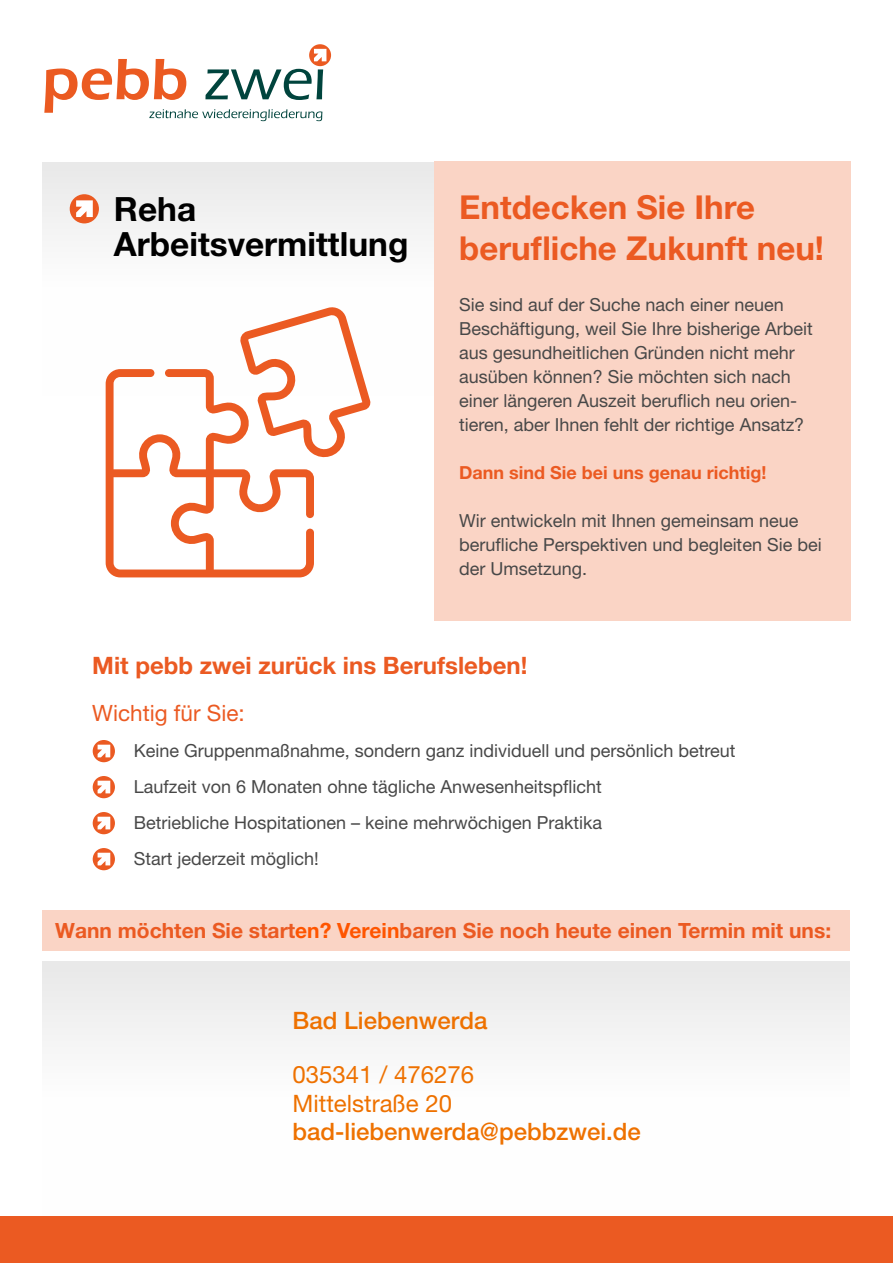
<style>
.page{position:relative;width:893px;height:1263px;background:#fff}
.page>*{position:absolute;margin:0;border:0;box-sizing:border-box;transform-origin:0 0}
.t1{font:700 33.45px/35.1px "Helvetica Neue LT Std";color:#000}
.t2{font:700 33px/40.5px "Helvetica Neue LT Std";color:#eb5a22}
.t3{font:500 24px "Helvetica Neue LT Std";color:#ee7100}
.t4{font:700 24px "Helvetica Neue LT Std";color:#eb5a22}
.t5{font:24px/29px "Helvetica Neue LT Std";color:#ee7100}
.t6{font:22.5px "Helvetica Neue LT Std";color:#eb5a22}
.t7{font:700 21px "Helvetica Neue LT Std";color:#eb5a22}
.t8{font:18px/24px "Helvetica Neue LT Std";color:#484848}
.t9{font:700 18px "Helvetica Neue LT Std";color:#eb5a22}
.s1{color:#f50}
</style>
<div class="page">
<div style="left:0;top:1216px;width:893px;height:47px;background:#eb5a22"></div>
<div style="left:434px;top:162px;width:416px;height:459px;background:#fad4c5"></div>
<div style="left:43px;top:162px;width:391px;height:233px;background:linear-gradient(to right,#f6f6f6,#f5f6f6)"></div>
<svg style="left:93px;top:740px;width:22px;height:22px"></svg>
<svg style="left:98px;top:745px;width:12px;height:12px"></svg>
<div style="left:43px;top:910px;width:807px;height:40px;background:#fad4c5"></div>
<svg style="left:309px;top:44px;width:22px;height:22px"></svg>
<svg style="left:44px;top:49px;width:282px;height:72px"></svg>
<div style="left:70px;top:194px;width:29px;height:29px;background:#eb5a21;border-radius:50%"></div>
<svg style="left:76px;top:200px;width:17px;height:17px"></svg>
<svg style="left:93px;top:776px;width:22px;height:22px"></svg>
<svg style="left:98px;top:781px;width:12px;height:12px"></svg>
<svg style="left:93px;top:812px;width:22px;height:22px"></svg>
<svg style="left:98px;top:817px;width:12px;height:12px"></svg>
<div style="left:43px;top:961px;width:807px;height:255px;background:linear-gradient(to bottom,#ececec,#fff)"></div>
<svg style="left:93px;top:848px;width:22px;height:22px"></svg>
<svg style="left:98px;top:853px;width:12px;height:12px"></svg>
<svg style="left:106px;top:307px;width:265px;height:270px"></svg>
<h1 class="t1" style="left:114px;top:191px;width:296px">Reha<br>Arbeitsvermittlung</h1>
<h2 class="t2" style="left:459px;top:186px;width:366px">Entdecken Sie Ihre berufliche Zukunft neu!</h2>
<p class="t8" style="left:459px;top:292px;width:355px">Sie sind auf der Suche nach einer neuen Beschäftigung, weil Sie Ihre bisherige Arbeit aus gesundheitlichen Gründen nicht mehr ausüben können? Sie möchten sich nach einer längeren Auszeit beruflich neu orien&shy;tieren, aber Ihnen fehlt der richtige Ansatz?</p>
<p class="t9" style="left:459px;top:461px;width:309px">Dann sind Sie bei uns genau richtig!</p>
<p class="t8" style="left:459px;top:508px;width:364px">Wir entwickeln mit Ihnen gemeinsam neue berufliche Perspektiven und begleiten Sie bei der Umsetzung.</p>
<h3 class="t4" style="left:92px;top:650px;width:437px">Mit pebb zwei zurück ins Berufsleben!</h3>
<p class="t6" style="left:92px;top:699px;width:154px">Wichtig für Sie:</p>
<p class="t8" style="left:134px;top:732px;width:603px;line-height:36px">Keine Gruppenmaßnahme, sondern ganz individuell und persönlich betreut Laufzeit von 6 Monaten ohne tägliche Anwesenheitspflicht<br>Betriebliche Hospitationen – keine mehrwöchigen Praktika<br>Start jederzeit möglich!</p>
<p class="t7" style="left:55px;top:917px;width:777px">Wann möchten Sie start<span class="s1">en? Verein</span>baren Sie noch heute einen Termin mit uns:</p>
<h3 class="t3" style="left:293px;top:1006px;width:196px">Bad Liebenwerda</h3>
<h3 class="t5" style="left:293px;top:1059px;width:183px">035341 / 476276<br>Mittelstraße 20</h3>
<h3 class="t3" style="left:293px;top:1117px;width:350px">bad-liebenwerda@pebbzwei.de</h3>
</div>
